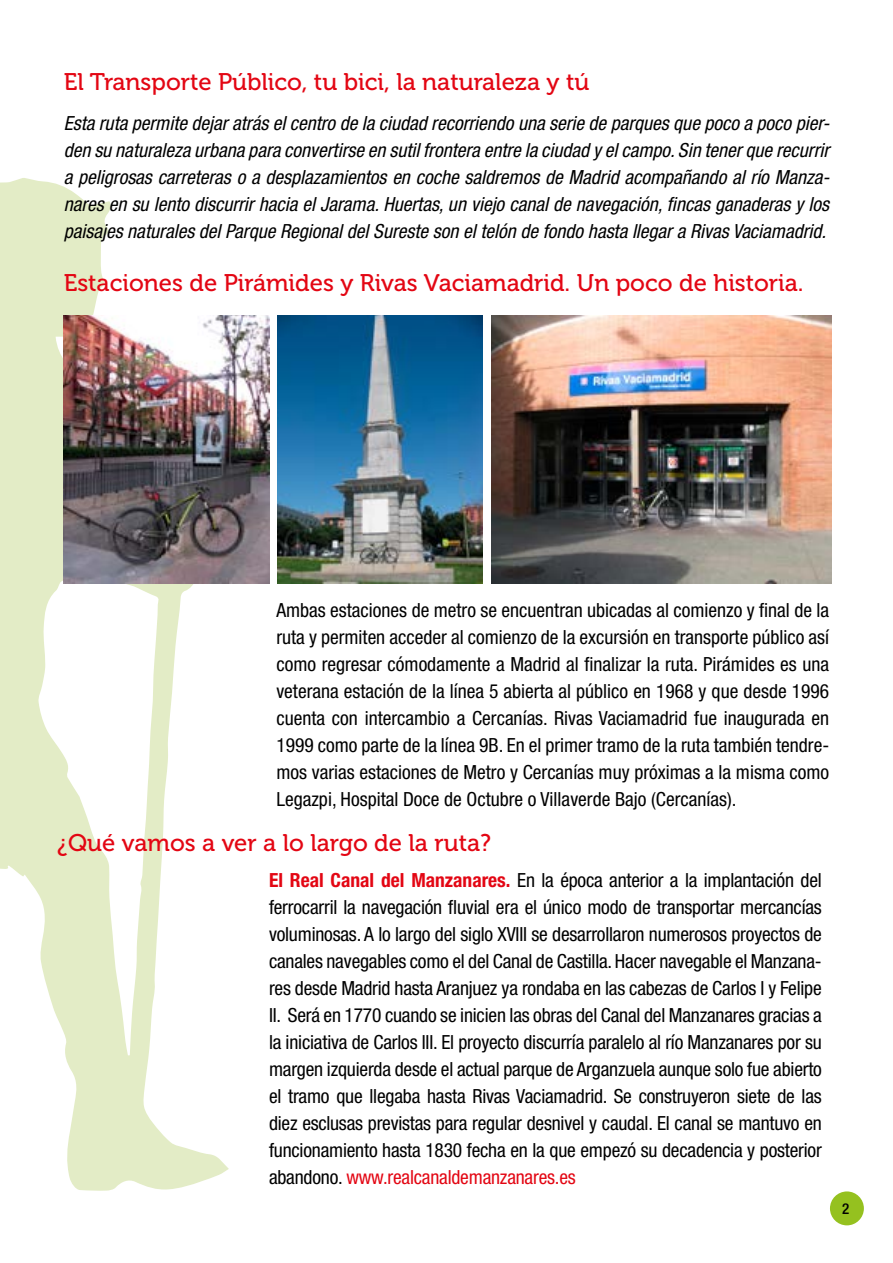
<style>
.page{position:relative;width:893px;height:1263px;background:#fff}
.page>*{position:absolute;margin:0;border:0;box-sizing:border-box;transform-origin:0 0}
.t1{font:24px "Museo 500";color:#e30613}
.t2{font:condensed 19.5px/27px "Helvetica Neue LT Std";letter-spacing:-.005em;color:#000;text-align:justify}
.t3{font:italic condensed 19.5px/27px "Helvetica Neue LT Std";color:#000;text-align:justify}
.t4{font:500 condensed 15px "Helvetica Neue LT Std";color:#000}
.s1{font-weight:700;color:#e30613}
.s2{color:#e30613}
</style>
<div class="page">
<div style="left:830px;top:1191px;width:34px;height:34px;background:#95c11f;border-radius:50%"></div>
<svg style="left:0;top:178px;width:229px;height:1013px"></svg>
<img style="left:277px;top:315px;width:206px;height:268px">
<img style="left:64px;top:315px;width:205px;height:268px">
<img style="left:491px;top:315px;width:340px;height:268px">
<p class="t1" style="left:64px;top:69px;width:527px">El Transporte Público, tu bici, la naturaleza y tú</p>
<p class="t3" style="left:64px;top:110px;width:767px">Esta ruta permite dejar atrás el centro de la ciudad recorriendo una serie de parques que poco a poco pier&shy;den su naturaleza urbana para convertirse en sutil frontera entre la ciudad y el campo. Sin tener que recurrir a peligrosas carreteras o a desplazamientos en coche saldremos de Madrid acompañando al río Manza&shy;nares en su lento discurrir hacia el Jarama. Huertas, un viejo canal de navegación, fincas ganaderas y los paisajes naturales del Parque Regional del Sureste son el telón de fondo hasta llegar a Rivas Vaciamadrid.</p>
<p class="t1" style="left:64px;top:269px;width:741px">Estaciones de Pirámides y Rivas Vaciamadrid. Un poco de historia.</p>
<p class="t2" style="left:276px;top:596px;width:554px">Ambas estaciones de metro se encuentran ubicadas al comienzo y final de la ruta y permiten acceder al comienzo de la excursión en transporte público así como regresar cómodamente a Madrid al finalizar la ruta. Pirámides es una veterana estación de la línea 5 abierta al público en 1968 y que desde 1996 cuenta con intercambio a Cercanías. Rivas Vaciamadrid fue inaugurada en 1999 como parte de la línea 9B. En el primer tramo de la ruta también tendre&shy;mos varias estaciones de Metro y Cercanías muy próximas a la misma como Legazpi, Hospital Doce de Octubre o Villaverde Bajo (Cercanías).</p>
<p class="t1" style="left:57px;top:829px;width:435px">¿Qué vamos a ver a lo largo de la ruta?</p>
<p class="t2" style="left:269px;top:866px;width:554px"><span class="s1">El Real Canal del Manzanares.</span> En la época anterior a la implantación del ferrocarril la navegación fluvial era el único modo de transportar mercancías voluminosas. A lo largo del siglo XVIII se desarrollaron numerosos proyectos de canales navegables como el del Canal de Castilla. Hacer navegable el Manzana&shy;res desde Madrid hasta Aranjuez ya rondaba en las cabezas de Carlos I y Felipe II. Será en 1770 cuando se inicien las obras del Canal del Manzanares gracias a la iniciativa de Carlos III. El proyecto discurría paralelo al río Manzanares por su margen izquierda desde el actual parque de Arganzuela aunque solo fue abierto el tramo que llegaba hasta Rivas Vaciamadrid. Se construyeron siete de las diez esclusas previstas para regular desnivel y caudal. El canal se mantuvo en funcionamiento hasta 1830 fecha en la que empezó su decadencia y posterior abandono. <span class="s2">www.realcanaldemanzanares.es</span></p>
<p class="t4" style="left:842px;top:1200px;width:9px">2</p>
</div>
